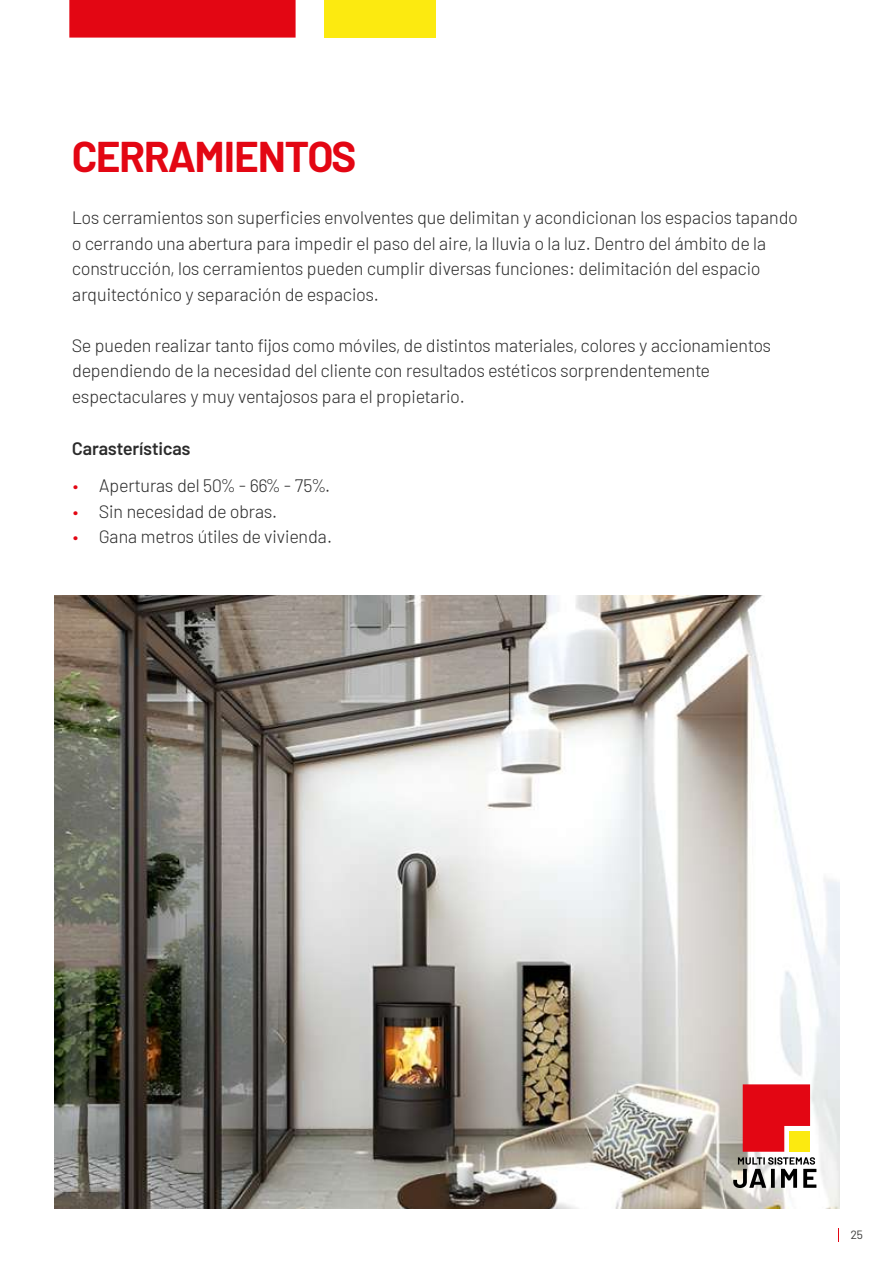
<style>
.page{position:relative;width:893px;height:1263px;background:#fff}
.page>*{position:absolute;margin:0;border:0;box-sizing:border-box;transform-origin:0 0}
.t1{font:700 42px "Barlow";letter-spacing:-.025em;color:#e30613}
.t2{font:300 18px/25.5px "Barlow";color:#2b2b2b}
.t3{font:600 18px "Barlow";color:#2b2b2b}
.t4{font:12px "Barlow";color:#3c3c3b}
.s1{color:#e30613}
</style>
<div class="page">
<svg style="left:838px;top:1228px;width:1px;height:13px"></svg>
<img style="left:54px;top:595px;width:785px;height:614px">
<svg style="left:69px;top:0;width:367px;height:38px;background:#ec6026"></svg>
<svg style="left:733px;top:1084px;width:83px;height:104px"></svg>
<h1 class="t1" style="left:72px;top:125px;width:285px">CERRAMIENTOS</h1>
<p class="t2" style="left:72px;top:204px;width:727px">Los cerramientos son superficies envolventes que delimitan y acondicionan los espacios tapando o cerrando una abertura para impedir el paso del aire, la lluvia o la luz. Dentro del ámbito de la construcción, los cerramientos pueden cumplir diversas funciones: delimitación del espacio arquitectónico y separación de espacios.</p>
<p class="t2" style="left:72px;top:331px;width:700px">Se pueden realizar tanto fijos como móviles, de distintos materiales, colores y accionamientos dependiendo de la necesidad del cliente con resultados estéticos sorprendentemente espectaculares y muy ventajosos para el propietario.</p>
<p class="t3" style="left:72px;top:436px;width:120px">Carasterísticas</p>
<p class="t2" style="left:72px;top:472px;width:259px"><span class="s1">•</span> Aperturas del 50% - 66% - 75%.</p>
<p class="t2" style="left:72px;top:497px;width:206px"><span class="s1">•</span> Sin necesidad de obras.</p>
<p class="t2" style="left:72px;top:523px;width:261px"><span class="s1">•</span> Gana metros útiles de vivienda.</p>
<p class="t4" style="left:851px;top:1226px;width:14px">25</p>
</div>
